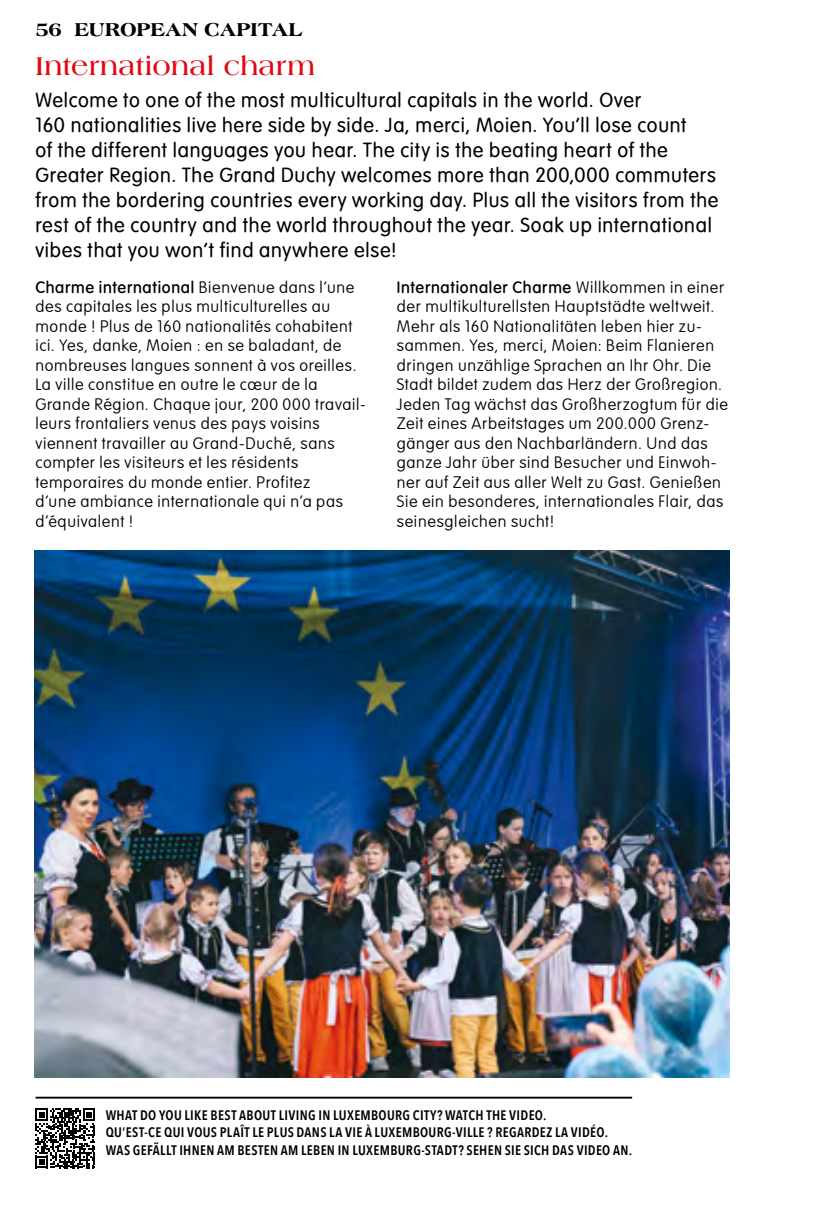
<style>
.page{position:relative;width:815px;height:1205px;background:#fff}
.page>*{position:absolute;margin:0;border:0;box-sizing:border-box;transform-origin:0 0}
._01_Titel{font:700 27.5px "Americana Std";letter-spacing:.01em;color:#e30613}
._02_EN{font:20px/25px "VAG Rounded Next";letter-spacing:.035em;color:#000}
.t1{font:800 20px "Americana Std";letter-spacing:-.005em;color:#000}
._04_DE{font:300 16.25px/19.5px "VAG Rounded Next";letter-spacing:.04em;color:#000}
._03_FR{font:300 16.25px/19.5px "VAG Rounded Next";letter-spacing:.04em;color:#000}
._05_Info_QR_Code{font:600 13.75px/17.5px "Avenir Next Condensed";letter-spacing:.025em;color:#000}
.s1{font-weight:500}
</style>
<div class="page">
<hr style="left:36px;top:1096px;width:596px;height:2px;background:#000">
<svg style="left:35px;top:1108px;width:60px;height:60px"></svg>
<img style="left:35px;top:551px;width:695px;height:526px">
<p class="t1" style="left:35px;top:17px;width:269px">56 EUROPEAN CAPITAL</p>
<p class="_01_Titel" style="left:35px;top:50px;width:281px">International charm</p>
<p class="_02_EN" style="left:35px;top:88px;width:684px">Welcome to one of the most multicultural capitals in the world. Over<br>160 nationalities live here side by side. Ja, merci, Moien. You’ll lose count<br>of the different languages you hear. The city is the beating heart of the Greater Region. The Grand Duchy welcomes more than 200,000 commuters from the bordering countries every working day. Plus all the visitors from the rest of the country and the world throughout the year. Soak up international vibes that you won’t find anywhere else!</p>
<p class="_03_FR" style="left:35px;top:278px;width:331px"><span class="s1">Charme international</span> Bienvenue dans l’une des capitales les plus multiculturelles au monde ! Plus de 160 nationalités cohabitent ici. Yes, danke, Moien : en se baladant, de nombreuses langues sonnent à vos oreilles.<br>La ville constitue en outre le cœur de la Grande Région. Chaque jour, 200 000 travail&shy;leurs frontaliers venus des pays voisins viennent travailler au Grand-Duché, sans compter les visiteurs et les résidents temporaires du monde entier. Profitez<br>d’une ambiance internationale qui n’a pas d’équivalent !</p>
<p class="_04_DE" style="left:397px;top:278px;width:332px"><span class="s1">Internationaler Charme</span> Willkommen in einer der multikulturellsten Hauptstädte weltweit.<br>Mehr als 160 Nationalitäten leben hier zu&shy;sammen. Yes, merci, Moien: Beim Flanieren dringen unzählige Sprachen an Ihr Ohr. Die Stadt bildet zudem das Herz der Großregion.<br>Jeden Tag wächst das Großherzogtum für die Zeit eines Arbeitstages um 200.000 Grenz&shy;gänger aus den Nachbarländern. Und das ganze Jahr über sind Besucher und Einwoh&shy;ner auf Zeit aus aller Welt zu Gast. Genießen Sie ein besonderes, internationales Flair, das seinesgleichen sucht!</p>
<p class="_05_Info_QR_Code" style="left:106px;top:1106px;width:528px">WHAT DO YOU LIKE BEST ABOUT LIVING IN LUXEMBOURG CITY? WATCH THE VIDEO.<br>QU’EST-CE QUI VOUS PLAÎT LE PLUS DANS LA VIE À LUXEMBOURG-VILLE ? REGARDEZ LA VIDÉO.<br>WAS GEFÄLLT IHNEN AM BESTEN AM LEBEN IN LUXEMBURG-STADT? SEHEN SIE SICH DAS VIDEO AN.</p>
</div>
